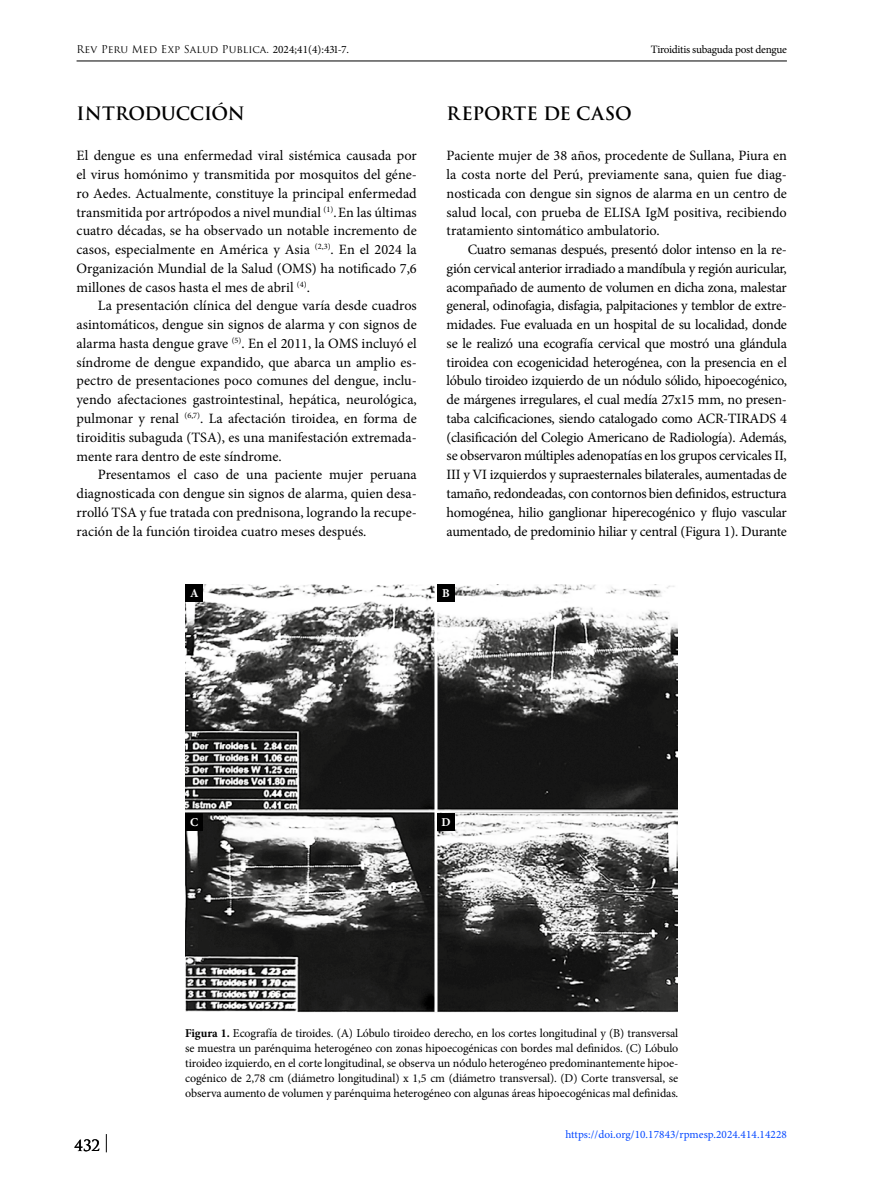
<style>
.page{position:relative;width:872px;height:1183px;background:#fff}
.page>*{position:absolute;margin:0;border:0;box-sizing:border-box;transform-origin:0 0}
.t1{font:700 18px "Trajan Pro";letter-spacing:-.01em;color:#000}
.t2{font:15px "Trajan Pro";color:#000}
.t3{font:14.25px/18.8px "Minion Pro";letter-spacing:-.005em;color:#000;text-align:justify}
.t4{font:12px/15px "Minion Pro";letter-spacing:-.01em;color:#000;text-align:justify}
.t5{font:700 12px "Minion Pro";color:#fff}
.t6{font:11.25px "Minion Pro";color:#0548ff}
.t7{font:11.25px "Minion Pro";letter-spacing:-.025em;color:#000}
.t8{font:10.5px "Trajan Pro";letter-spacing:.005em;color:#000}
.s1{font-family:"Minion Pro";font-size:11.25px}
.s2{font-weight:700}
</style>
<div class="page">
<hr style="left:77px;top:61px;width:710px;height:1px;background:#000">
<svg style="left:106px;top:1134px;width:1px;height:17px"></svg>
<img style="left:186px;top:584px;width:491px;height:427px">
<hr style="left:434px;top:584px;width:3px;height:427px;background:#fff">
<div style="left:186px;top:584px;width:17px;height:17px;background:#000"></div>
<div style="left:186px;top:813px;width:17px;height:17px;background:#000"></div>
<div style="left:437px;top:584px;width:18px;height:17px;background:#000"></div>
<div style="left:437px;top:813px;width:18px;height:17px;background:#000"></div>
<p class="t8" style="left:77px;top:43px;width:274px">Rev Peru Med Exp Salud Publica. <span class="s1">2024;41(4):431-7.</span></p>
<p class="t7" style="left:651px;top:42px;width:137px">Tiroiditis subaguda post dengue</p>
<p class="t1" style="left:77px;top:102px;width:170px">INTRODUCCIÓN</p>
<p class="t3" style="left:77px;top:146px;width:342px">El dengue es una enfermedad viral sistémica causada por el virus homónimo y transmitida por mosquitos del géne&shy;ro Aedes. Actualmente, constituye la principal enfermedad transmitida por artrópodos a nivel mundial <sup>(1)</sup>.En las últimas cuatro décadas, se ha observado un notable incremento de casos, especialmente en América y Asia <sup>(2,3)</sup>. En el 2024 la Organización Mundial de la Salud (OMS) ha notificado 7,6 millones de casos hasta el mes de abril <sup>(4)</sup>.</p>
<p class="t3" style="left:77px;top:296px;width:342px;text-indent:21px">La presentación clínica del dengue varía desde cuadros asintomáticos, dengue sin signos de alarma y con signos de alarma hasta dengue grave <sup>(5)</sup>. En el 2011, la OMS incluyó el síndrome de dengue expandido, que abarca un amplio es&shy;pectro de presentaciones poco comunes del dengue, inclu&shy;yendo afectaciones gastrointestinal, hepática, neurológica, pulmonar y renal <sup>(6,7)</sup>. La afectación tiroidea, en forma de tiroiditis subaguda (TSA), es una manifestación extremada&shy;mente rara dentro de este síndrome.</p>
<p class="t3" style="left:77px;top:465px;width:342px;text-indent:21px">Presentamos el caso de una paciente mujer peruana diagnosticada con dengue sin signos de alarma, quien desa&shy;rrolló TSA y fue tratada con prednisona, logrando la recupe&shy;ración de la función tiroidea cuatro meses después.</p>
<p class="t5" style="left:190px;top:584px;width:10px">A</p>
<p class="t1" style="left:446px;top:102px;width:186px">REPORTE DE CASO</p>
<p class="t3" style="left:446px;top:146px;width:342px">Paciente mujer de 38 años, procedente de Sullana, Piura en la costa norte del Perú, previamente sana, quien fue diag&shy;nosticada con dengue sin signos de alarma en un centro de salud local, con prueba de ELISA IgM positiva, recibiendo tratamiento sintomático ambulatorio.</p>
<p class="t3" style="left:446px;top:240px;width:342px;text-indent:21px">Cuatro semanas después, presentó dolor intenso en la re&shy;gión cervical anterior irradiado a mandíbula y región auricular, acompañado de aumento de volumen en dicha zona, malestar general, odinofagia, disfagia, palpitaciones y temblor de extre&shy;midades. Fue evaluada en un hospital de su localidad, donde se le realizó una ecografía cervical que mostró una glándula tiroidea con ecogenicidad heterogénea, con la presencia en el lóbulo tiroideo izquierdo de un nódulo sólido, hipoecogénico, de márgenes irregulares, el cual medía 27x15 mm, no presen&shy;taba calcificaciones, siendo catalogado como ACR-TIRADS 4 (clasificación del Colegio Americano de Radiología). Además, se observaron múltiples adenopatías en los grupos cervicales II, III y VI izquierdos y supraesternales bilaterales, aumentadas de tamaño, redondeadas, con contornos bien definidos, estructura homogénea, hilio ganglionar hiperecogénico y flujo vascular aumentado, de predominio hiliar y central (Figura 1). Durante</p>
<p class="t5" style="left:442px;top:584px;width:9px">B</p>
<p class="t5" style="left:190px;top:813px;width:10px">C</p>
<p class="t5" style="left:441px;top:813px;width:11px">D</p>
<p class="t2" style="left:74px;top:1135px;width:27px">432</p>
<p class="t4" style="left:185px;top:1025px;width:495px"><span class="s2">Figura 1.</span> Ecografía de tiroides. (A) Lóbulo tiroideo derecho, en los cortes longitudinal y (B) transversal se muestra un parénquima heterogéneo con zonas hipoecogénicas con bordes mal definidos. (C) Lóbulo tiroideo izquierdo, en el corte longitudinal, se observa un nódulo heterogéneo predominantemente hipoe&shy;cogénico de 2,78 cm (diámetro longitudinal) x 1,5 cm (diámetro transversal). (D) Corte transversal, se observa aumento de volumen y parénquima heterogéneo con algunas áreas hipoecogénicas mal definidas.</p>
<p class="t6" style="left:565px;top:1126px;width:223px">https://doi.org/10.17843/rpmesp.2024.414.14228</p>
</div>
